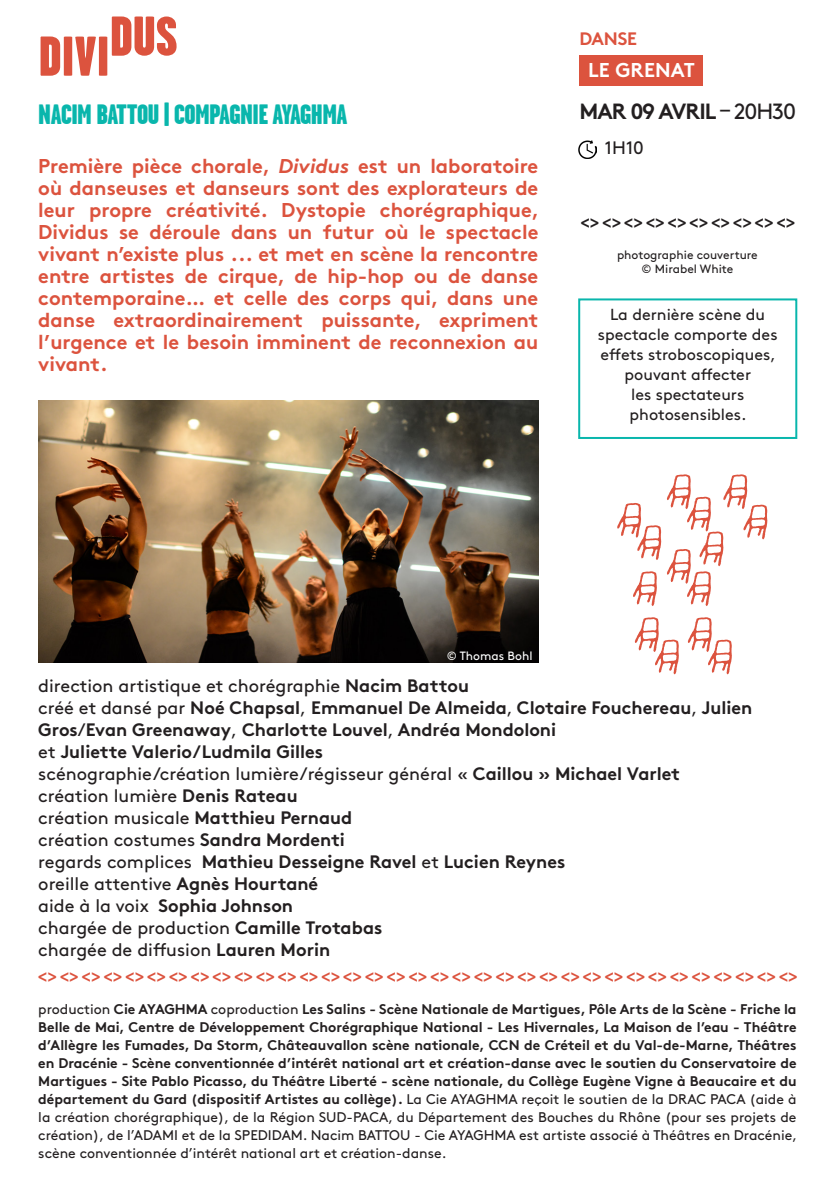
<style>
.page{position:relative;width:840px;height:1191px;background:#fff}
.page>*{position:absolute;margin:0;border:0;box-sizing:border-box;transform-origin:0 0}
.WW-Standard{font:900 56px "Garage Gothic";color:#dc533e}
.WW-Standard-2{font:900 28px "Garage Gothic";letter-spacing:-.02em;color:#09b6ac}
.WW-Standard-3{font:700 22px "Brown";letter-spacing:-.045em;color:#231f20}
.has-small-font-size{font:700 20px/22px "Brown";color:#dc533e;text-align:justify}
.t1{font:700 20px "Brown";letter-spacing:.005em;color:#fff}
.t2{font:700 18px/22px "Brown";color:#231f20}
.WW-Standard-4{font:18px "Brown";color:#231f20}
.t3{font:500 18px "Franklin Gothic URW Cond";color:#dc533e}
.t4{font:500 18px "Franklin Gothic URW Cond";color:#231f20}
.WW-Standard-5{font:700 18px "Brown";letter-spacing:-.015em;color:#dc533e}
.t5{font:16px/20px "Brown";color:#231f20;text-align:center}
.t6{font:700 14px/18px "Brown";color:#231f20;text-align:justify}
.WW-Standard1{font:12px "Brown";color:#231f20}
.t7{font:12px "Brown";color:#fff}
.s1{font-style:italic}
.s2{font-weight:400}
.s3{font-weight:700}
</style>
<div class="page">
<div style="left:579px;top:55px;width:123px;height:30px;background:#dc533e"></div>
<img style="left:578px;top:141px;width:18px;height:17px">
<svg style="left:687px;top:617px;width:44px;height:57px"></svg>
<svg style="left:634px;top:617px;width:44px;height:57px"></svg>
<svg style="left:617px;top:474px;width:150px;height:132px"></svg>
<img style="left:38px;top:400px;width:500px;height:263px">
<div style="left:578px;top:298px;width:218px;height:141px;border:2px solid #09b6ac"></div>
<p class="WW-Standard" style="left:38px;top:25px;width:141px">DIVIDUS</p>
<p class="WW-Standard-2" style="left:38px;top:99px;width:310px">NACIM BATTOU | COMPAGNIE AYAGHMA</p>
<p class="has-small-font-size" style="left:38px;top:153px;width:502px">Première pièce chorale, <span class="s1">Dividus</span> est un laboratoire où danseuses et danseurs sont des explorateurs de leur propre créativité. Dystopie chorégraphique, Dividus se déroule dans un futur où le spectacle vivant n’existe plus ... et met en scène la rencontre entre artistes de cirque, de hip-hop ou de danse contemporaine… et celle des corps qui, dans une danse extraordinairement puissante, expriment l’urgence et le besoin imminent de reconnexion au vivant.</p>
<p class="WW-Standard-5" style="left:579px;top:24px;width:59px">DANSE</p>
<p class="t1" style="left:587px;top:54px;width:108px">LE GRENAT</p>
<p class="WW-Standard-3" style="left:579px;top:93px;width:218px">MAR 09 AVRIL <span class="s2">– 20H30</span></p>
<p class="WW-Standard-4" style="left:604px;top:134px;width:41px">1H10</p>
<p class="t4" style="left:580px;top:210px;width:216px">&lt;&gt; &lt;&gt; &lt;&gt; &lt;&gt; &lt;&gt; &lt;&gt; &lt;&gt; &lt;&gt; &lt;&gt; &lt;&gt;</p>
<p class="WW-Standard1" style="left:616px;top:246px;width:142px">photographie couverture</p>
<p class="WW-Standard1" style="left:641px;top:260px;width:93px">© Mirabel White</p>
<p class="t5" style="left:597px;top:303px;width:181px">La dernière scène du spectacle comporte des effets stroboscopiques, pouvant affecter<br>les spectateurs photosensibles.</p>
<p class="t7" style="left:446px;top:646px;width:87px">© Thomas Bohl</p>
<p class="WW-Standard-4" style="left:38px;top:672px;width:432px">direction artistique et chorégraphie <span class="s3">Nacim Battou</span></p>
<p class="t2" style="left:38px;top:695px;width:715px"><span class="s2">créé et dansé par</span> Noé Chapsal<span class="s2">,</span> Emmanuel De Almeida<span class="s2">,</span> Clotaire Fouchereau<span class="s2">,</span> Julien Gros<span class="s2">/</span>Evan Greenaway<span class="s2">,</span> Charlotte Louvel<span class="s2">,</span> Andréa Mondoloni<br><span class="s2">et</span> Juliette Valerio/Ludmila Gilles<br><span class="s2">scénographie/création lumière/régisseur général «</span> Caillou » Michael Varlet</p>
<p class="WW-Standard-4" style="left:38px;top:782px;width:261px">création lumière <span class="s3">Denis Rateau</span></p>
<p class="WW-Standard-4" style="left:38px;top:804px;width:315px">création musicale <span class="s3">Matthieu Pernaud</span></p>
<p class="WW-Standard-4" style="left:38px;top:826px;width:308px">création costumes <span class="s3">Sandra Mordenti</span></p>
<p class="t2" style="left:38px;top:849px;width:528px"><span class="s2">regards complices</span> Mathieu Desseigne Ravel <span class="s2">et</span> Lucien Reynes</p>
<p class="WW-Standard-4" style="left:38px;top:870px;width:281px">oreille attentive <span class="s3">Agnès Hourtané</span></p>
<p class="t2" style="left:38px;top:893px;width:256px"><span class="s2">aide à la voix</span> Sophia Johnson</p>
<p class="WW-Standard-4" style="left:38px;top:914px;width:345px">chargée de production <span class="s3">Camille Trotabas</span></p>
<p class="WW-Standard-4" style="left:38px;top:936px;width:293px">chargée de diffusion <span class="s3">Lauren Morin</span></p>
<p class="t3" style="left:38px;top:964px;width:760px">&lt;&gt; &lt;&gt; &lt;&gt; &lt;&gt; &lt;&gt; &lt;&gt; &lt;&gt; &lt;&gt; &lt;&gt; &lt;&gt; &lt;&gt; &lt;&gt; &lt;&gt; &lt;&gt; &lt;&gt; &lt;&gt; &lt;&gt; &lt;&gt; &lt;&gt; &lt;&gt; &lt;&gt; &lt;&gt; &lt;&gt; &lt;&gt; &lt;&gt; &lt;&gt; &lt;&gt; &lt;&gt; &lt;&gt; &lt;&gt; &lt;&gt; &lt;&gt; &lt;&gt; &lt;&gt; &lt;&gt;</p>
<p class="t6" style="left:38px;top:998px;width:760px"><span class="s2">production</span> Cie AYAGHMA <span class="s2">coproduction</span> Les Salins - Scène Nationale de Martigues, Pôle Arts de la Scène - Friche la Belle de Mai, Centre de Développement Chorégraphique National - Les Hivernales, La Maison de l’eau - Théâtre d’Allègre les Fumades, Da Storm, Châteauvallon scène nationale, CCN de Créteil et du Val-de-Marne, Théâtres en Dracénie - Scène conventionnée d’intérêt national art et création-danse avec le soutien du Conservatoire de Martigues - Site Pablo Picasso, du Théâtre Liberté - scène nationale, du Collège Eugène Vigne à Beaucaire et du département du Gard (dispositif Artistes au collège). <span class="s2">La Cie AYAGHMA reçoit le soutien de la DRAC PACA (aide à la création chorégraphique), de la Région SUD-PACA, du Département des Bouches du Rhône (pour ses projets de création), de l’ADAMI et de la SPEDIDAM. Nacim BATTOU - Cie AYAGHMA est artiste associé à Théâtres en Dracénie, scène conventionnée d’intérêt national art et création-danse.</span></p>
</div>
